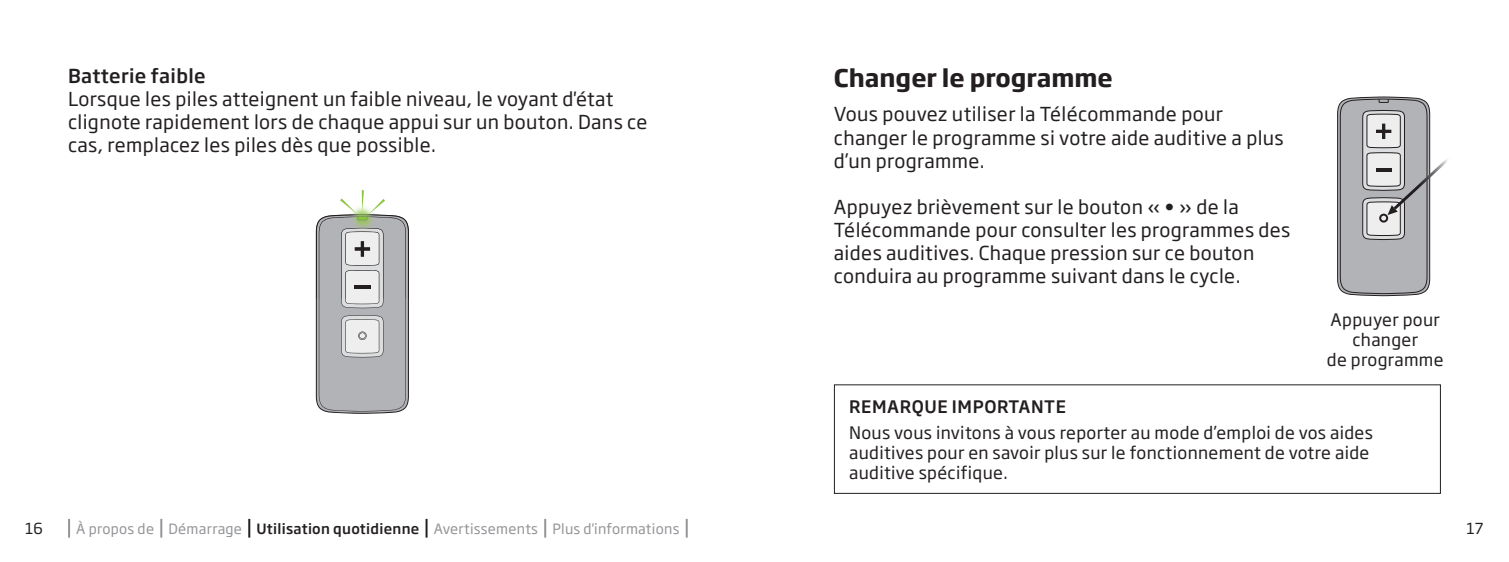
<style>
.page{position:relative;width:1509px;height:562px;background:#fff}
.page>*{position:absolute;margin:0;border:0;box-sizing:border-box;transform-origin:0 0}
.t1{font:700 24px "Soho Gothic Pro";color:#231f20}
.t2{font:19px/23px "Soho Gothic Pro";letter-spacing:.02em;color:#231f20}
.t3{font:500 19px "Soho Gothic Pro";letter-spacing:.02em;color:#231f20}
.t4{font:17px/20px "Soho Gothic Pro";letter-spacing:.02em;color:#231f20}
.t5{font:500 17px "Soho Gothic Pro";letter-spacing:.035em;color:#231f20}
.t6{font:15px "Soho Gothic Pro";color:#231f20}
.t7{font:14px "Soho Gothic Pro";letter-spacing:.02em;color:#939598}
.s1{font-weight:500;color:#231f20}
</style>
<div class="page">
<svg style="left:316px;top:190px;width:93px;height:223px;background:#bcbdbe"></svg>
<svg style="left:1337px;top:96px;width:92px;height:200px;background:#b2b3b6"></svg>
<img style="left:1393px;top:154px;width:54px;height:55px">
<svg style="left:68px;top:518px;width:2px;height:19px"></svg>
<svg style="left:160px;top:518px;width:2px;height:19px"></svg>
<svg style="left:248px;top:518px;width:2px;height:19px"></svg>
<svg style="left:425px;top:518px;width:2px;height:19px"></svg>
<svg style="left:544px;top:518px;width:2px;height:19px"></svg>
<svg style="left:685px;top:518px;width:2px;height:19px"></svg>
<p class="t3" style="left:68px;top:61px;width:139px">Batterie faible</p>
<p class="t2" style="left:68px;top:86px;width:580px">Lorsque les piles atteignent un faible niveau, le voyant d'état clignote rapidement lors de chaque appui sur un bouton. Dans ce cas, remplacez les piles dès que possible.</p>
<p class="t1" style="left:833px;top:59px;width:280px">Changer le programme</p>
<p class="t2" style="left:833px;top:102px;width:451px">Vous pouvez utiliser la Télécommande pour changer le programme si votre aide auditive a plus d’un programme.</p>
<p class="t2" style="left:833px;top:194px;width:458px">Appuyez brièvement sur le bouton « • » de la Télécommande pour consulter les programmes des aides auditives. Chaque pression sur ce bouton conduira au programme suivant dans le cycle.</p>
<p class="t4" style="left:1326px;top:308px;width:118px;text-align:center">Appuyer pour changer<br>de programme</p>
<p class="t5" style="left:849px;top:393px;width:218px">REMARQUE IMPORTANTE</p>
<p class="t4" style="left:849px;top:421px;width:525px">Nous vous invitons à vous reporter au mode d’emploi de vos aides auditives pour en savoir plus sur le fonctionnement de votre aide auditive spécifique.</p>
<p class="t6" style="left:25px;top:516px;width:19px">16</p>
<p class="t7" style="left:76px;top:517px;width:604px">À propos de Démarrage <span class="s1">Utilisation quotidienne</span> Avertissements Plus d'informations</p>
<p class="t6" style="left:1466px;top:516px;width:18px">17</p>
</div>
